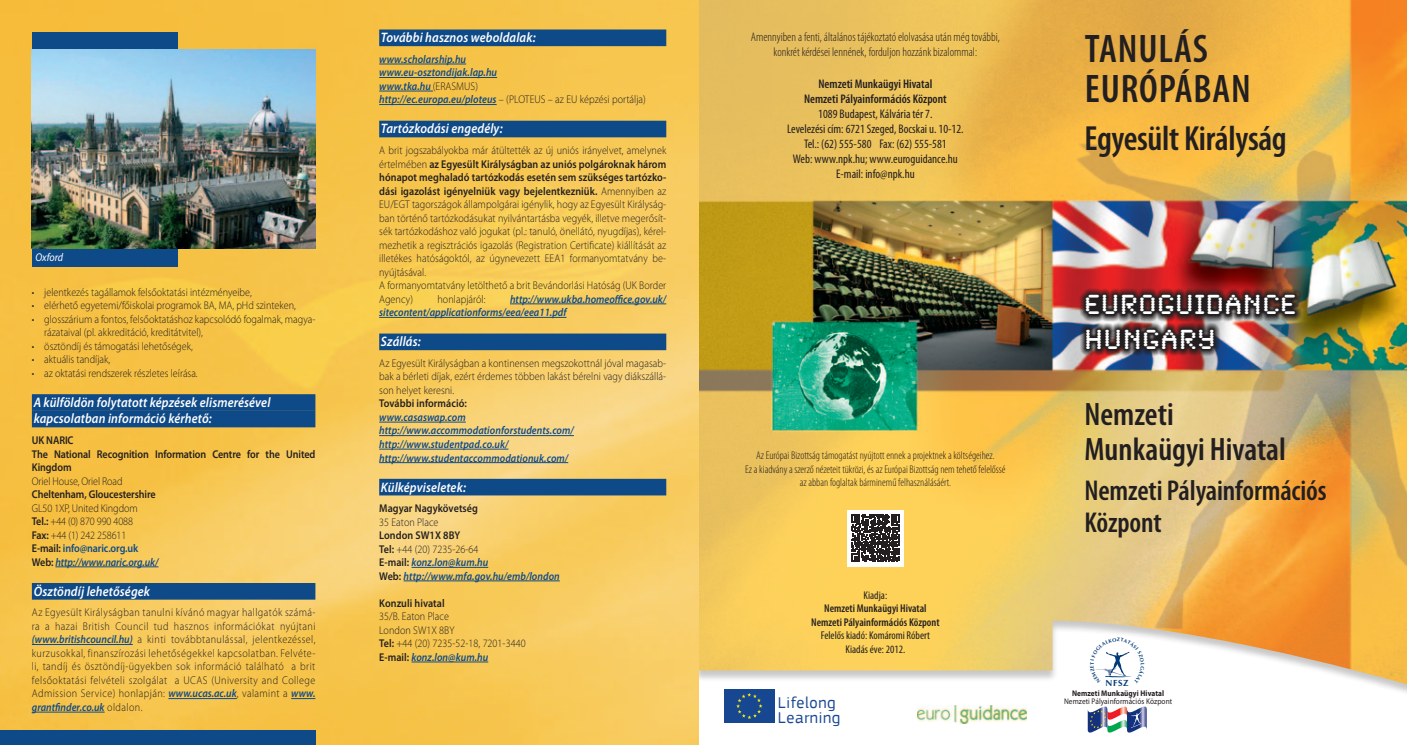
<style>
.page{position:relative;width:1407px;height:745px;background:#fff}
.page>*{position:absolute;margin:0;border:0;box-sizing:border-box;transform-origin:0 0}
.t1{font:600 condensed 40px/40px "Myriad Pro";letter-spacing:.02em;color:#231f20}
.t2{font:600 condensed 35px "Myriad Pro";letter-spacing:-.01em;color:#231f20}
.t3{font:600 condensed 32.5px/35px "Myriad Pro";color:#231f20}
.t4{font:600 condensed 28.75px/31.2px "Myriad Pro";letter-spacing:-.005em;color:#231f20}
.t5{font:28.75px/34.5px "Synchro Std";letter-spacing:.04em;color:#fff}
.t6{font:16.38px/15.2px "PF Square Sans Pro";letter-spacing:.035em;color:#174791}
.t7{font:italic 600 13.75px/16.5px "Myriad Pro";letter-spacing:.01em;color:#fff;scale:.9 1}
.t8{font:condensed 12.5px/15px "Myriad Pro";color:#231f20;text-align:center}
.t9{font:300 condensed 12.5px/15px "Myriad Pro";color:#231f20;text-align:center}
.t10{font:600 condensed 12.5px/15px "Myriad Pro";color:#231f20;text-align:center}
.t11{font:300 11.25px/13.5px "Myriad Pro";letter-spacing:.005em;color:#231f20;scale:.9 1}
.t12{font:italic 600 11.25px/13.5px "Myriad Pro";letter-spacing:.005em;color:#0f4a88;scale:.9 1}
.t13{font:300 condensed 11.25px/13.5px "Myriad Pro";color:#231f20;text-align:center}
.t14{font:600 11.25px/13.5px "Myriad Pro";letter-spacing:-.01em;color:#231f20;scale:.9 1}
.t15{font:600 condensed 11.25px/13.5px "Myriad Pro";color:#231f20;text-align:center}
.t16{font:condensed 11.25px/13.5px "Myriad Pro";color:#231f20;text-align:center}
.t17{font:italic 11.25px "Myriad Pro";color:#fff;scale:.9 1}
.t18{font:700 8.88px "Optima HU";color:#013b77}
.t19{font:8.12px "Myriad Pro";letter-spacing:.01em;color:#231f20;scale:.9 1}
.t20{font:700 8.12px "Myriad Pro";letter-spacing:.01em;color:#231f20;scale:.9 1}
.s1{font-weight:600}
.s2{font-weight:600;color:#0f4a88}
.s3{font-weight:600;font-style:italic;color:#0f4a88}
.s4{font-weight:300;font-style:normal;color:#231f20}
.s5{font-style:normal;color:#231f20}
</style>
<div class="page">
<img style="left:698px;top:0;width:709px;height:684px">
<img style="left:0;top:0;width:698px;height:744px">
<div style="left:0;top:730px;width:315px;height:14px;background:#0f4a88"></div>
<div style="left:32px;top:394px;width:283px;height:16px;background:#0f4a88"></div>
<div style="left:32px;top:410px;width:283px;height:17px;background:#0f4a88"></div>
<hr style="left:55px;top:566px;width:103px;height:1px;background:#0f4a88">
<div style="left:32px;top:582px;width:283px;height:17px;background:#0f4a88"></div>
<hr style="left:32px;top:643px;width:101px;height:1px;background:#0f4a88">
<hr style="left:168px;top:697px;width:69px;height:1px;background:#0f4a88">
<svg style="left:291px;top:697px;width:24px;height:1px"></svg>
<hr style="left:32px;top:711px;width:73px;height:1px;background:#0f4a88">
<div style="left:379px;top:29px;width:287px;height:17px;background:#0f4a88"></div>
<hr style="left:379px;top:64px;width:87px;height:1px;background:#0f4a88">
<hr style="left:379px;top:77px;width:118px;height:1px;background:#0f4a88">
<hr style="left:379px;top:91px;width:54px;height:1px;background:#0f4a88">
<hr style="left:379px;top:104px;width:118px;height:1px;background:#0f4a88">
<div style="left:379px;top:121px;width:287px;height:16px;background:#0f4a88"></div>
<hr style="left:510px;top:303px;width:156px;height:1px;background:#0f4a88">
<hr style="left:379px;top:317px;width:187px;height:1px;background:#0f4a88">
<div style="left:379px;top:333px;width:287px;height:17px;background:#0f4a88"></div>
<hr style="left:379px;top:421px;width:87px;height:1px;background:#0f4a88">
<hr style="left:379px;top:435px;width:195px;height:1px;background:#0f4a88">
<hr style="left:379px;top:448px;width:129px;height:1px;background:#0f4a88">
<hr style="left:379px;top:462px;width:189px;height:1px;background:#0f4a88">
<div style="left:379px;top:478px;width:287px;height:17px;background:#0f4a88"></div>
<hr style="left:411px;top:566px;width:77px;height:1px;background:#0f4a88">
<hr style="left:404px;top:580px;width:156px;height:1px;background:#0f4a88">
<hr style="left:411px;top:661px;width:77px;height:1px;background:#0f4a88">
<div style="left:32px;top:32px;width:145px;height:234px;background:#0f4a88"></div>
<img style="left:32px;top:50px;width:283px;height:198px">
<img style="left:1079px;top:288px;width:223px;height:67px">
<img style="left:917px;top:705px;width:109px;height:17px">
<div style="left:724px;top:688px;width:50px;height:34px;background:#174791"></div>
<svg style="left:736px;top:693px;width:26px;height:25px"></svg>
<svg style="left:1088px;top:706px;width:59px;height:26px"></svg>
<div style="left:847px;top:509px;width:57px;height:57px;background:#fff"></div>
<svg style="left:851px;top:514px;width:48px;height:47px"></svg>
<svg style="left:1090px;top:637px;width:55px;height:46px"></svg>
<p class="t17" style="left:35px;top:250px;width:32px">Oxford</p>
<p class="t11" style="left:32px;top:285px;width:246px">• jelentkezés tagállamok felsőoktatási intézményeibe,</p>
<p class="t11" style="left:32px;top:298px;width:295px">• elérhető egyetemi/főiskolai programok BA, MA, pHd szinteken,</p>
<p class="t11" style="left:44px;top:312px;width:303px;text-indent:-12px">• glosszárium a fontos, felsőoktatáshoz kapcsolódó fogalmak, magya&shy;rázataival (pl. akkreditáció, kreditátvitel),</p>
<p class="t11" style="left:32px;top:339px;width:180px">• ösztöndíj és támogatási lehetőségek,</p>
<p class="t11" style="left:32px;top:352px;width:89px">• aktuális tandíjak,</p>
<p class="t11" style="left:32px;top:366px;width:186px">• az oktatási rendszerek részletes leírása.</p>
<p class="t7" style="left:34px;top:393px;width:265px">A külföldön folytatott képzések elismerésével kapcsolatban információ kérhető:</p>
<p class="t14" style="left:32px;top:433px;width:316px">UK NARIC<br>The National Recognition Information Centre for the United<br>Kingdom</p>
<p class="t11" style="left:32px;top:473px;width:102px">Oriel House, Oriel Road</p>
<p class="t14" style="left:32px;top:487px;width:139px">Cheltenham, Gloucestershire</p>
<p class="t11" style="left:32px;top:500px;width:142px">GL50 1XP, United Kingdom<br><span class="s1">Tel.:</span> +44 (0) 870 990 4088<br><span class="s1">Fax:</span> +44 (1) 242 258611<br><span class="s1">E-mail:</span> <span class="s2">info@naric.org.uk<br></span><span class="s1">Web:</span> <span class="s3">http://www.naric.org.uk/</span></p>
<p class="t7" style="left:34px;top:582px;width:131px">Ösztöndíj lehetőségek</p>
<p class="t11" style="left:32px;top:605px;width:317px;text-align:justify">Az Egyesült Királyságban tanulni kívánó magyar hallgatók számá&shy;ra a hazai British Council tud hasznos információkat nyújtani <span class="s3">(www.britishcouncil.hu)</span> a kinti továbbtanulással, jelentkezéssel, kurzusokkal, finanszírozási lehetőségekkel kapcsolatban. Felvéte&shy;li, tandíj és ösztöndíj-ügyekben sok információ található a brit felsőoktatási felvételi szolgálat a UCAS (University and College Admission Service) honlapján: <span class="s3">www.ucas.ac.uk</span>, valamint a <span class="s3">www. grantfinder.co.uk</span> oldalon.</p>
<p class="t7" style="left:381px;top:29px;width:173px">További hasznos weboldalak:</p>
<p class="t12" style="left:379px;top:52px;width:298px">www.scholarship.hu<br>www.eu-osztondijak.lap.hu<br>www.tka.hu <span class="s4">(ERASMUS)<br></span>http://ec.europa.eu/ploteus <span class="s4">– (PLOTEUS – az EU képzési portálja)</span></p>
<p class="t7" style="left:381px;top:120px;width:137px">Tartózkodási engedély:</p>
<p class="t11" style="left:379px;top:143px;width:320px">A brit jogszabályokba már átültették az új uniós irányelvet, amelynek értelmében <span class="s1">az Egyesült Királyságban az uniós polgároknak három hónapot meghaladó tartózkodás esetén sem szükséges tartózko&shy;dási igazolást igényelniük vagy bejelentkezniük.</span> Amennyiben az EU/EGT tagországok állampolgárai igénylik, hogy az Egyesült Királyság&shy;ban történő tartózkodásukat nyilvántartásba vegyék, illetve megerősít&shy;sék tartózkodáshoz való jogukat (pl.: tanuló, önellátó, nyugdíjas), kérel&shy;mezhetik a regisztrációs igazolás (Registration Certificate) kiállítását az illetékes hatóságoktól, az úgynevezett EEA1 formanyomtatvány be&shy;nyújtásával.<br>A formanyomtatvány letölthető a brit Bevándorlási Hatóság (UK Border Agency)</p>
<p class="t12" style="left:379px;top:292px;width:320px;text-indent:131px">http://www.ukba.homeoffice.gov.uk/ sitecontent/applicationforms/eea/eea11.pdf</p>
<p class="t7" style="left:381px;top:333px;width:46px">Szállás:</p>
<p class="t11" style="left:379px;top:356px;width:320px;text-align:justify">Az Egyesült Királyságban a kontinensen megszokottnál jóval magasab&shy;bak a bérleti díjak, ezért érdemes többen lakást bérelni vagy diákszállá&shy;son helyet keresni.</p>
<p class="t14" style="left:379px;top:396px;width:99px">További információ:</p>
<p class="t12" style="left:379px;top:410px;width:218px">www.casaswap.com http://www.accommodationforstudents.com/ http://www.studentpad.co.uk/ http://www.studentaccommodationuk.com/</p>
<p class="t7" style="left:381px;top:478px;width:96px">Külképviseletek:</p>
<p class="t14" style="left:379px;top:501px;width:111px">Magyar Nagykövetség</p>
<p class="t11" style="left:379px;top:514px;width:67px">35 Eaton Place</p>
<p class="t12" style="left:379px;top:528px;width:202px"><span class="s5">London SW1X 8BY<br>Tel:</span> <span class="s4">+44 (20) 7235-26-64<br></span><span class="s5">E-mail:</span> konz.lon@kum.hu<br><span class="s5">Web:</span> http://www.mfa.gov.hu/emb/london</p>
<p class="t14" style="left:379px;top:595px;width:74px">Konzuli hivatal</p>
<p class="t11" style="left:379px;top:609px;width:164px">35/B. Eaton Place<br>London SW1X 8BY<br><span class="s1">Tel:</span> +44 (20) 7235-52-18, 7201-3440<br><span class="s1">E-mail:</span> <span class="s3">konz.lon@kum.hu</span></p>
<p class="t11" style="left:437px;top:292px;width:55px">honlapjáról:</p>
<p class="t9" style="left:751px;top:30px;width:250px">Amennyiben a fenti, általános tájékoztató elolvasása után még további, konkrét kérdései lennének, forduljon hozzánk bizalommal:</p>
<p class="t10" style="left:804px;top:76px;width:144px">Nemzeti Munkaügyi Hivatal<br>Nemzeti Pályainformációs Központ</p>
<p class="t8" style="left:787px;top:106px;width:178px">1089 Budapest, Kálvária tér 7.<br>Levelezési cím: 6721 Szeged, Bocskai u. 10-12.<br>Tel.: (62) 555-580 Fax: (62) 555-581<br>Web: www.npk.hu; www.euroguidance.hu E-mail: info@npk.hu</p>
<p class="t13" style="left:745px;top:448px;width:262px">Az Európai Bizottság támogatást nyújtott ennek a projektnek a költségeihez.<br>Ez a kiadvány a szerző nézeteit tükrözi, és az Európai Bizottság nem tehető felelőssé az abban foglaltak bárminemű felhasználásáért.</p>
<p class="t16" style="left:863px;top:587px;width:25px">Kiadja:</p>
<p class="t15" style="left:811px;top:601px;width:130px">Nemzeti Munkaügyi Hivatal<br>Nemzeti Pályainformációs Központ</p>
<p class="t16" style="left:821px;top:628px;width:111px">Felelős kiadó: Komáromi Róbert<br>Kiadás éve: 2012.</p>
<h3 class="t6" style="left:778px;top:694px;width:64px">Lifelong<br>Learning</h3>
<h1 class="t1" style="left:1085px;top:28px;width:167px">Tanulás<br>Európában</h1>
<h2 class="t2" style="left:1084px;top:117px;width:204px">Egyesült Királyság</h2>
<h3 class="t5" style="left:1084px;top:285px;width:213px">EUROGUIDANCE<br>HUNGARY</h3>
<h3 class="t3" style="left:1084px;top:396px;width:203px">Nemzeti<br>Munkaügyi Hivatal</h3>
<h3 class="t4" style="left:1084px;top:474px;width:244px">Nemzeti Pályainformációs<br>Központ</h3>
<p class="t18" style="left:1105px;top:677px;width:24px">NFSZ</p>
<p class="t20" style="left:1072px;top:687px;width:104px">Nemzeti Munkaügyi Hivatal</p>
<p class="t19" style="left:1064px;top:696px;width:122px">Nemzeti Pályainformációs Központ</p>
</div>
